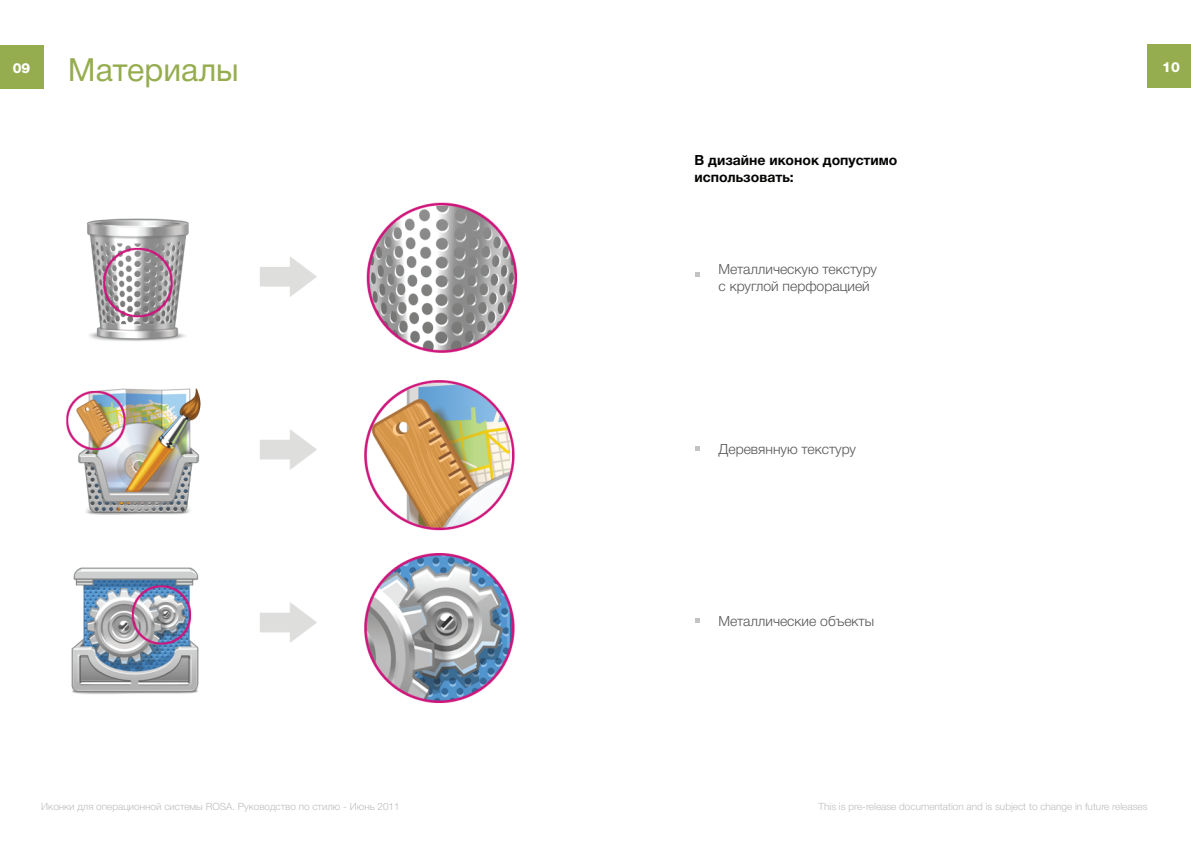
<style>
.page{position:relative;width:1191px;height:842px;background:#fff}
.page>*{position:absolute;margin:0;border:0;box-sizing:border-box;transform-origin:0 0}
.t1{font:32px "Helvetica 5 Normal";color:#95ad4f}
.t2{font:14px/16.8px "Helvetica 4 Light";color:#535453}
.t3{font:14px/16.8px "Helvetica 7 Bold";color:#040503}
.t4{font:14px "Helvetica 8 Heavy";color:#fff}
.t5{font:10px "Helvetica 4 Light";color:#bcbdc0}
</style>
<div class="page">
<div style="left:0;top:46px;width:43px;height:43px;background:#95ad4f"></div>
<div style="left:1148px;top:45px;width:43px;height:43px;background:#95ad4f"></div>
<img style="left:66px;top:202px;width:452px;height:501px">
<svg style="left:695px;top:272px;width:4px;height:5px"></svg>
<svg style="left:695px;top:446px;width:4px;height:4px"></svg>
<svg style="left:695px;top:618px;width:4px;height:4px"></svg>
<h2 class="t4" style="left:13px;top:60px;width:19px">09</h2>
<h1 class="t1" style="left:68px;top:52px;width:172px">Материалы</h1>
<h2 class="t4" style="left:1162px;top:59px;width:19px">10</h2>
<h2 class="t3" style="left:694px;top:152px;width:204px">В дизайне иконок допустимо использовать:</h2>
<h2 class="t2" style="left:718px;top:261px;width:160px">Металлическую текстуру с круглой перфорацией</h2>
<h2 class="t2" style="left:718px;top:441px;width:139px">Деревянную текстуру</h2>
<h2 class="t2" style="left:718px;top:613px;width:157px">Металлические объекты</h2>
<p class="t5" style="left:41px;top:801px;width:360px">Иконки для операционной системы ROSA. Руководство по стилю - Июнь 2011</p>
<p class="t5" style="left:818px;top:801px;width:330px">This is pre-release documentation and is subject to change in future releases</p>
</div>
